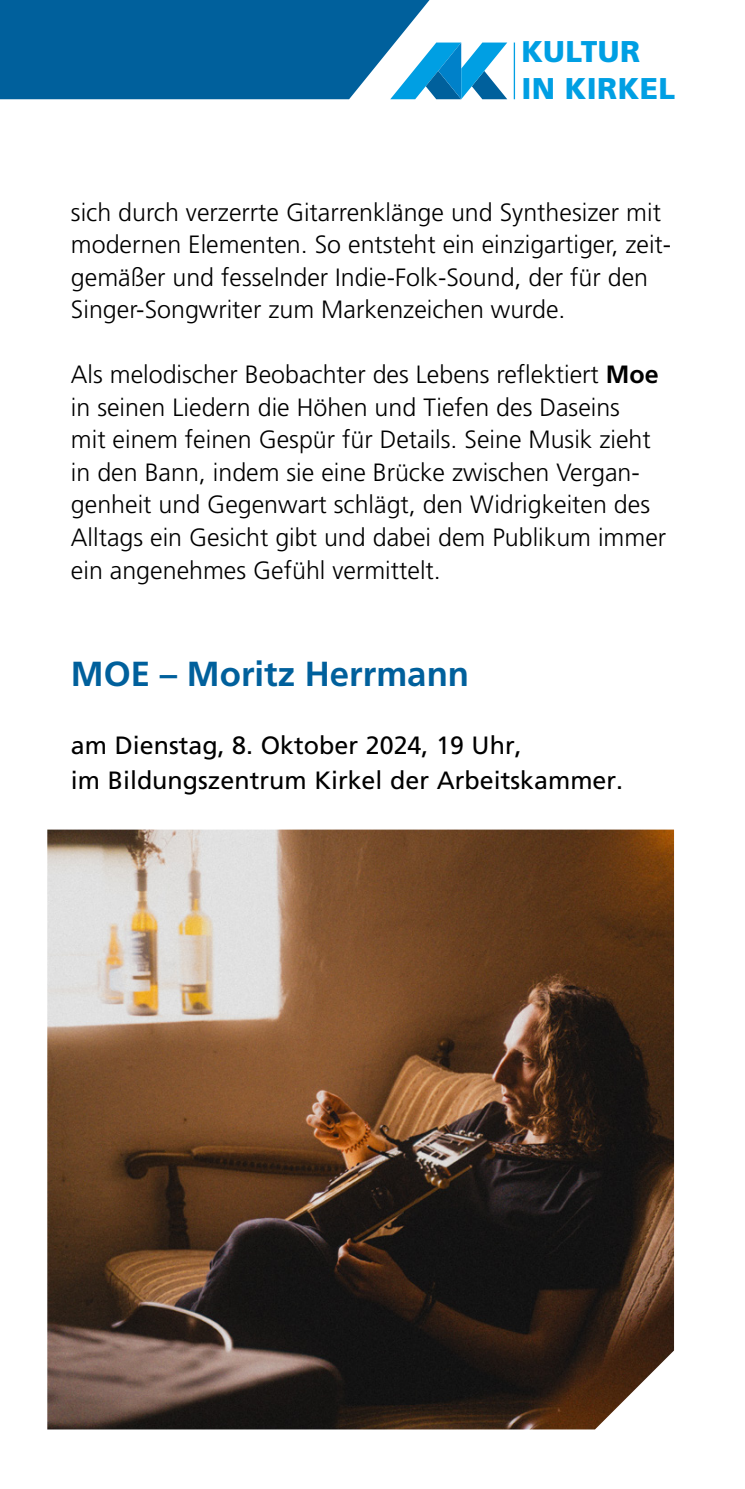
<style>
.page{position:relative;width:745px;height:1489px;background:#fff}
.page>*{position:absolute;margin:0;border:0;box-sizing:border-box;transform-origin:0 0}
._01_Innen_Headline{font:700 34.75px "Frutiger LT Pro";color:#00609c}
.Head_Publikation_Versal{font:900 30px/37.2px "Frutiger LT Pro";letter-spacing:.015em;color:#009fe3}
._02_Innen_Fliesstext{font:300 25px/32.5px "Frutiger LT Pro";color:#000}
.Fließtext{font:25px "Frutiger LT Pro";color:#000}
.s1{font-weight:700}
</style>
<div class="page">
<hr style="left:513px;top:43px;width:1px;height:56px;background:#009fe3">
<svg style="left:0;top:0;width:507px;height:99px;background:#257bae"></svg>
<img style="left:47px;top:829px;width:626px;height:600px">
<p class="Head_Publikation_Versal" style="left:521px;top:33px;width:155px">KULTUR<br>IN KIRKEL</p>
<p class="_02_Innen_Fliesstext" style="left:71px;top:196px;width:601px">sich durch verzerrte Gitarrenklänge und Synthesizer mit modernen Elementen. So entsteht ein einzigartiger, zeit&shy;gemäßer und fesselnder Indie-Folk-Sound, der für den Singer-Songwriter zum Markenzeichen wurde.</p>
<p class="_02_Innen_Fliesstext" style="left:71px;top:358px;width:596px">Als melodischer Beobachter des Lebens reflektiert <span class="s1">Moe </span>in seinen Liedern die Höhen und Tiefen des Daseins<br>mit einem feinen Gespür für Details. Seine Musik zieht in den Bann, indem sie eine Brücke zwischen Vergan&shy;genheit und Gegenwart schlägt, den Widrigkeiten des Alltags ein Gesicht gibt und dabei dem Publikum immer ein angenehmes Gefühl vermittelt.</p>
<p class="_01_Innen_Headline" style="left:71px;top:653px;width:399px">MOE – Moritz Herrmann</p>
<p class="Fließtext" style="left:71px;top:730px;width:452px">am Dienstag, 8. Oktober 2024, 19 Uhr,</p>
<p class="Fließtext" style="left:71px;top:765px;width:553px">im Bildungszentrum Kirkel der Arbeitskammer.</p>
</div>
